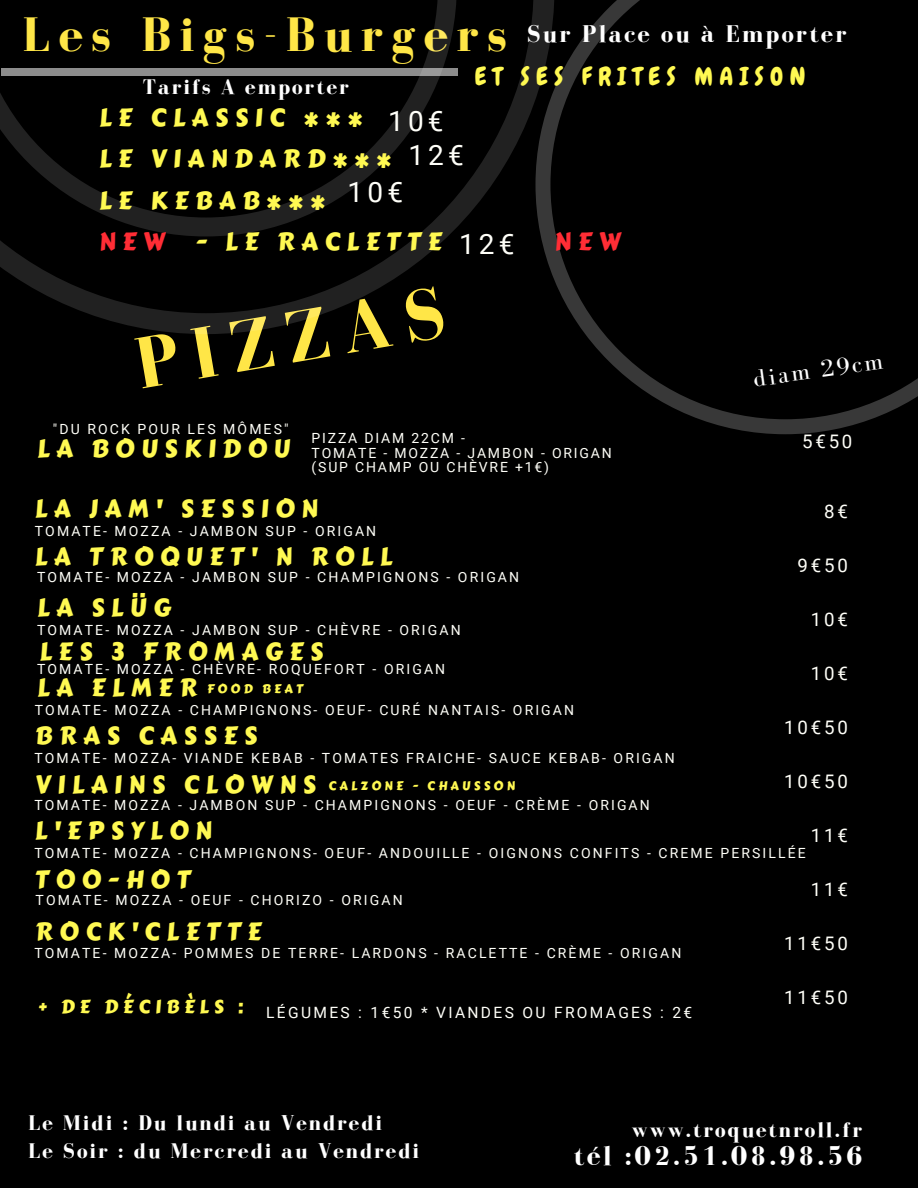
<style>
.page{position:relative;width:918px;height:1188px;background:#000}
.page>*{position:absolute;margin:0;border:0;box-sizing:border-box;transform-origin:0 0}
.t1{font:700 74.7px "Bodoni FLF";color:#ffe647}
.t2{font:700 28.05px "Bodoni FLF";letter-spacing:.09em;color:#fff}
.t3{font:28.05px/33.8px "Roboto";letter-spacing:.15em;color:#fffff9}
.t4{font:24.9px/41.7px "Carter One";letter-spacing:.26em;color:#fff952}
.t5{font:700 24.9px "Bodoni FLF";letter-spacing:.09em;color:#fff}
.t6{font:24.9px "Chewy";letter-spacing:.26em;color:#fff952}
.t7{font:24.9px "Bodoni FLF";color:#fff}
.t8{font:24.9px "Carter One";color:#ff2d35}
.t9{font:700 21.75px/28.2px "Bodoni FLF";letter-spacing:.09em;color:#fff}
.t10{font:18.75px "Roboto";letter-spacing:.15em;color:#fffff9}
.t11{font:15.6px "Roboto";letter-spacing:.15em;color:#fffff9}
.t12{font:13.95px "Roboto";letter-spacing:.15em;color:#fffff9}
.t13{font:13.95px/14.7px "Roboto";letter-spacing:.13em;color:#fffff9}
.t14{font:12.45px "Carter One";letter-spacing:.26em;color:#fff952}
.s1{font-size:49.8px;color:#ffe647}
.s2{color:#ff2d35}
</style>
<div class="page">
<svg style="left:0;top:0;width:536px;height:334px"></svg>
<svg style="left:0;top:0;width:457px;height:236px"></svg>
<svg style="left:536px;top:0;width:382px;height:434px"></svg>
<div style="left:1px;top:68px;width:46px;height:8px;background:#8c8c8c"></div>
<svg style="left:413px;top:68px;width:45px;height:8px"></svg>
<div style="left:46px;top:68px;width:317px;height:8px;background:#8c8c8c"></div>
<div style="left:362px;top:68px;width:51px;height:8px;background:#8c8c8c"></div>
<h3 class="t5" style="left:22px;top:21px;width:826px"><span class="s1">Les Bigs-Burgers</span> Sur Place ou à Emporter</h3>
<h3 class="t6" style="left:475px;top:61px;width:332px">ET SES FRITES MAISON</h3>
<h3 class="t9" style="left:143px;top:73px;width:207px">Tarifs A emporter</h3>
<h3 class="t4" style="left:99px;top:96px;width:344px">LE CLASSIC ***<br>LE VIANDARD***<br>LE KEBAB***<br><span class="s2">NEW</span> - LE RACLETTE</h3>
<h2 class="t3" style="left:408px;top:105px;width:57px;text-indent:-20px">10€<br>12€</h2>
<h2 class="t3" style="left:348px;top:176px;width:57px">10€</h2>
<h2 class="t3" style="left:459px;top:228px;width:57px">12€</h2>
<h1 class="t1" style="left:129px;top:325px;width:314px;rotate:-10deg">PIZZAS</h1>
<h3 class="t8" style="left:554px;top:223px;width:68px">NEW</h3>
<h3 class="t7" style="left:752px;top:365px;width:132px;rotate:-8deg">diam 29cm</h3>
<p class="t12" style="left:53px;top:421px;width:237px">"DU ROCK POUR LES MÔMES"</p>
<h3 class="t4" style="left:37px;top:428px;width:255px">LA BOUSKIDOU</h3>
<p class="t13" style="left:312px;top:431px;width:302px">PIZZA DIAM 22CM -<br>TOMATE - MOZZA - JAMBON - ORIGAN (SUP CHAMP OU CHÈVRE +1€)</p>
<h3 class="t10" style="left:802px;top:431px;width:52px">5€50</h3>
<h3 class="t4" style="left:35px;top:488px;width:285px">LA JAM' SESSION</h3>
<p class="t12" style="left:35px;top:523px;width:343px">TOMATE- MOZZA - JAMBON SUP - ORIGAN</p>
<h3 class="t4" style="left:35px;top:536px;width:359px">LA TROQUET' N ROLL</h3>
<p class="t12" style="left:37px;top:569px;width:484px">TOMATE- MOZZA - JAMBON SUP - CHAMPIGNONS - ORIGAN</p>
<h3 class="t4" style="left:37px;top:587px;width:135px">LA SLÜG</h3>
<p class="t12" style="left:37px;top:622px;width:425px">TOMATE- MOZZA - JAMBON SUP - CHÈVRE - ORIGAN</p>
<h3 class="t4" style="left:37px;top:634px;width:288px;line-height:36px">LES 3 FROMAGES<br>LA ELMER</h3>
<p class="t12" style="left:35px;top:702px;width:541px">TOMATE- MOZZA - CHAMPIGNONS- OEUF- CURÉ NANTAIS- ORIGAN</p>
<p class="t12" style="left:37px;top:661px;width:410px">TOMATE- MOZZA - CHÈVRE- ROQUEFORT - ORIGAN</p>
<p class="t14" style="left:207px;top:679px;width:98px">FOOD BEAT</p>
<h3 class="t4" style="left:35px;top:715px;width:224px">BRAS CASSES</h3>
<p class="t12" style="left:34px;top:750px;width:642px">TOMATE- MOZZA- VIANDE KEBAB - TOMATES FRAICHE- SAUCE KEBAB- ORIGAN</p>
<h3 class="t4" style="left:35px;top:763px;width:283px">VILAINS CLOWNS</h3>
<p class="t12" style="left:34px;top:798px;width:617px">TOMATE- MOZZA - JAMBON SUP - CHAMPIGNONS - OEUF - CRÈME - ORIGAN</p>
<p class="t14" style="left:328px;top:776px;width:188px">CALZONE - CHAUSSON</p>
<h3 class="t10" style="left:824px;top:500px;width:25px">8€</h3>
<h3 class="t10" style="left:798px;top:554px;width:52px">9€50</h3>
<h3 class="t10" style="left:811px;top:608px;width:39px">10€</h3>
<h3 class="t10" style="left:811px;top:662px;width:39px">10€</h3>
<h3 class="t10" style="left:784px;top:716px;width:65px">10€50</h3>
<h3 class="t10" style="left:784px;top:770px;width:65px">10€50</h3>
<h3 class="t4" style="left:35px;top:810px;width:179px">L'EPSYLON</h3>
<p class="t12" style="left:34px;top:845px;width:773px">TOMATE- MOZZA - CHAMPIGNONS- OEUF- ANDOUILLE - OIGNONS CONFITS - CREME PERSILLÉE</p>
<h3 class="t10" style="left:811px;top:824px;width:39px">11€</h3>
<h3 class="t4" style="left:35px;top:854px;width:228px;line-height:51.8px">TOO-HOT<br>ROCK'CLETTE</h3>
<p class="t12" style="left:34px;top:945px;width:648px">TOMATE- MOZZA- POMMES DE TERRE- LARDONS - RACLETTE - CRÈME - ORIGAN</p>
<p class="t12" style="left:36px;top:892px;width:369px">TOMATE- MOZZA - OEUF - CHORIZO - ORIGAN</p>
<p class="t11" style="left:38px;top:1003px;width:656px"><sup>+</sup> <sup>DE</sup> <sup>DÉCIBÈLS</sup> <sup>:</sup> LÉGUMES : 1€50 * VIANDES OU FROMAGES : 2€</p>
<h3 class="t10" style="left:811px;top:878px;width:39px">11€</h3>
<h3 class="t10" style="left:784px;top:932px;width:65px">11€50</h3>
<h3 class="t10" style="left:784px;top:986px;width:65px">11€50</h3>
<h3 class="t9" style="left:28px;top:1109px;width:393px">Le Midi : Du lundi au Vendredi<br>Le Soir : du Mercredi au Vendredi</h3>
<h3 class="t9" style="left:631px;top:1115px;width:232px">www.troquetnroll.fr</h3>
<h2 class="t2" style="left:574px;top:1141px;width:290px">tél :02.51.08.98.56</h2>
</div>
